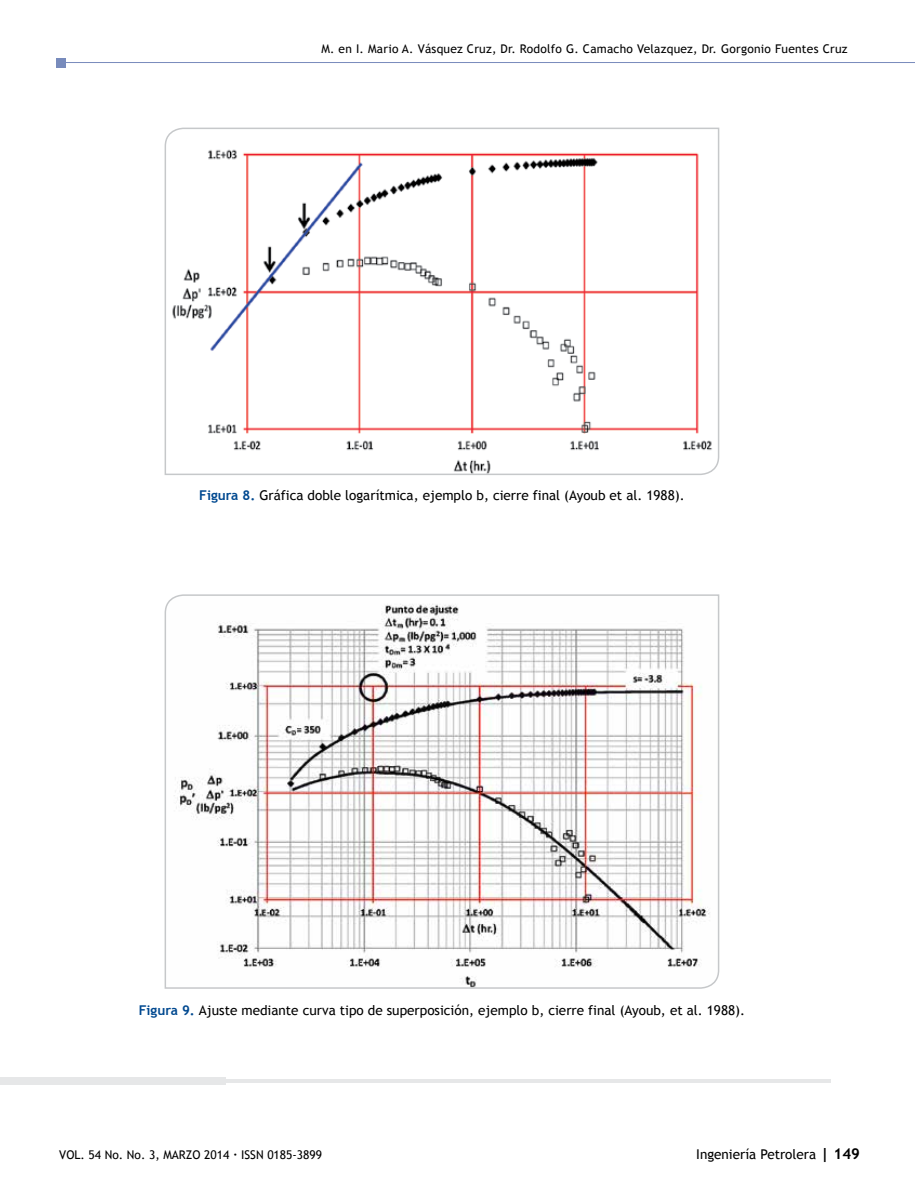
<style>
.page{position:relative;width:915px;height:1191px;background:#fff}
.page>*{position:absolute;margin:0;border:0;box-sizing:border-box;transform-origin:0 0}
.t1{font:13.5px "Trebuchet MS";color:#000}
.t2{font:12px "Trebuchet MS";letter-spacing:.02em;color:#000}
.t3{font:12px "Trebuchet MS";color:#000}
.s1{font-weight:700;color:#004990}
.s2{font-weight:700}
.s3{font-weight:700;font-size:15px}
</style>
<div class="page">
<hr style="left:61px;top:62px;width:853px;height:1px;background:#788bbc">
<div style="left:56px;top:58px;width:10px;height:9px;background:#788bbc"></div>
<svg style="left:164px;top:127px;width:555px;height:348px"></svg>
<svg style="left:164px;top:594px;width:555px;height:395px"></svg>
<div style="left:0;top:1077px;width:225px;height:7px;background:#e6e7e8"></div>
<svg style="left:225px;top:1078px;width:605px;height:4px;fill:#e6e7e8"></svg>
<p class="t2" style="left:321px;top:42px;width:527px">M. en I. Mario A. Vásquez Cruz, Dr. Rodolfo G. Camacho Velazquez, Dr. Gorgonio Fuentes Cruz</p>
<p class="t1" style="left:199px;top:487px;width:487px"><span class="s1">Figura 8.</span> Gráfica doble logarítmica, ejemplo b, cierre final (Ayoub et al. 1988).</p>
<p class="t1" style="left:139px;top:1002px;width:607px"><span class="s1">Figura 9.</span> Ajuste mediante curva tipo de superposición, ejemplo b, cierre final (Ayoub, et al. 1988).</p>
<p class="t3" style="left:59px;top:1147px;width:264px">VOL. 54 No. No. 3, MARZO 2014 <span class="s2">·</span> ISSN 0185-3899</p>
<p class="t1" style="left:696px;top:1146px;width:165px">Ingeniería Petrolera <span class="s3">| 149</span></p>
</div>
